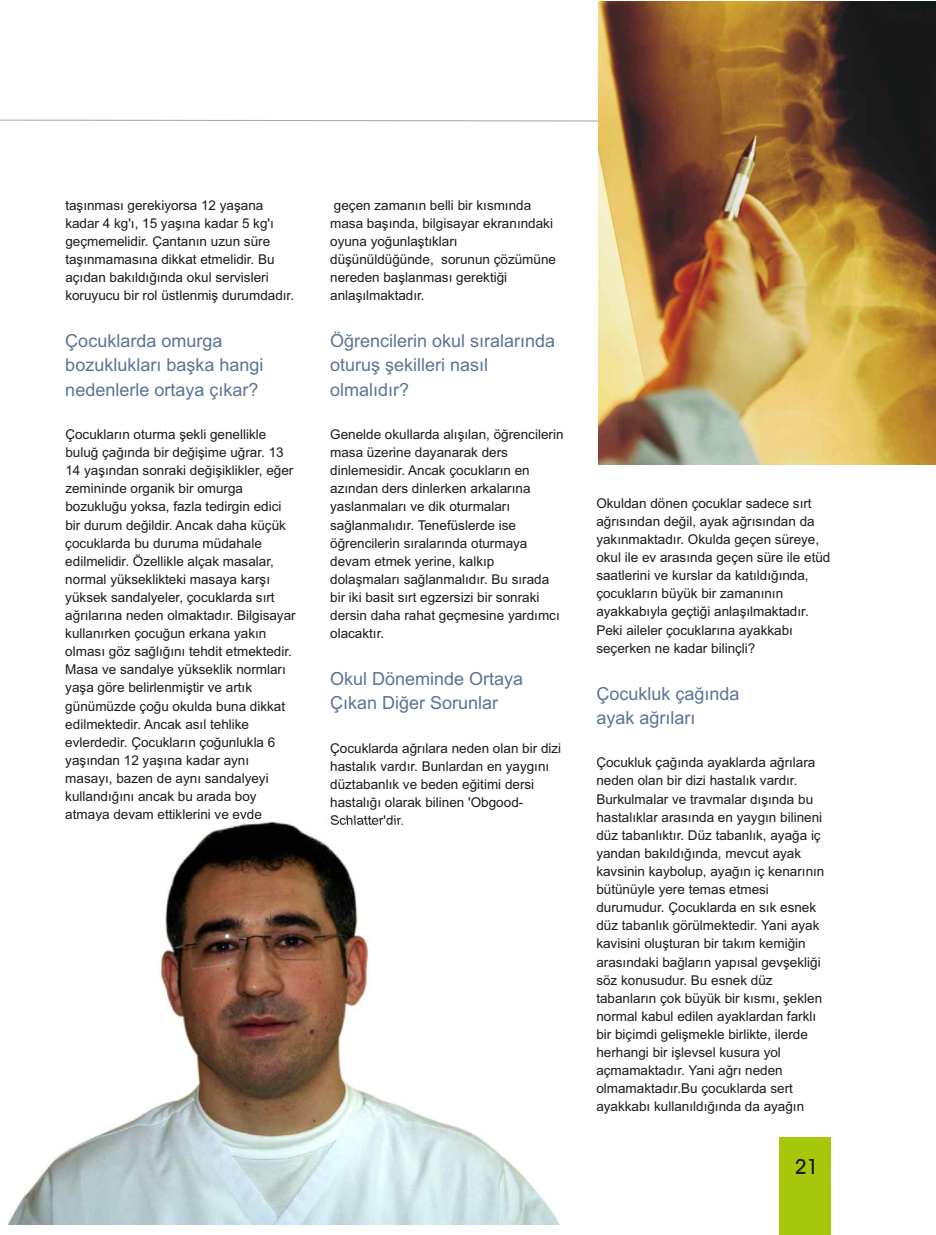
<style>
.page{position:relative;width:936px;height:1235px;background:#fff}
.page>*{position:absolute;margin:0;border:0;box-sizing:border-box;transform-origin:0 0}
.t1{font:21px "Avant Garde Md BT";color:#1f1a17}
.t2{font:18px/24.2px "Arial";color:#5c7396}
.t3{font:13.5px/18.1px "Arial";color:#1f1a17}
</style>
<div class="page">
<hr style="left:0;top:1px;width:1px;height:395px;background:#5c7396">
<svg style="left:0;top:100px;width:598px;height:22px"></svg>
<div style="left:779px;top:1137px;width:51px;height:97px;background:#a6c70a"></div>
<img style="left:598px;top:1px;width:337px;height:463px">
<img style="left:8px;top:821px;width:552px;height:403px">
<p class="t3" style="left:65px;top:197px;width:230px">taþýnmasý gerekiyorsa 12 yaþana kadar 4 kg'ý, 15 yaþýna kadar 5 kg'ý geçmemelidir. Çantanýn uzun süre taþýnmamasýna dikkat etmelidir. Bu açýdan bakýldýðýnda okul servisleri koruyucu bir rol üstlenmiþ durumdadýr.</p>
<h2 class="t2" style="left:65px;top:330px;width:200px">Çocuklarda omurga bozukluklarý baþka hangi nedenlerle ortaya çýkar?</h2>
<p class="t3" style="left:65px;top:426px;width:232px">Çocuklarýn oturma þekli genellikle buluð çaðýnda bir deðiþime uðrar. 13<br>14 yaþýndan sonraki deðiþiklikler, eðer zemininde organik bir omurga bozukluðu yoksa, fazla tedirgin edici bir durum deðildir. Ancak daha küçük çocuklarda bu duruma müdahale edilmelidir. Özellikle alçak masalar, normal yükseklikteki masaya karþý yüksek sandalyeler, çocuklarda sýrt aðrýlarýna neden olmaktadýr. Bilgisayar kullanýrken çocuðun erkana yakýn olmasý göz saðlýðýný tehdit etmektedir.<br>Masa ve sandalye yükseklik normlarý yaþa göre belirlenmiþtir ve artýk günümüzde çoðu okulda buna dikkat edilmektedir. Ancak asýl tehlike evlerdedir. Çocuklarýn çoðunlukla 6 yaþýndan 12 yaþýna kadar ayný masayý, bazen de ayný sandalyeyi kullandýðýný ancak bu arada boy atmaya devam ettiklerini ve evde</p>
<p class="t3" style="left:330px;top:197px;width:227px">geçen zamanýn belli bir kýsmýnda masa baþýnda, bilgisayar ekranýndaki oyuna yoðunlaþtýklarý düþünüldüðünde, sorunun çözümüne nereden baþlanmasý gerektiði anlaþýlmaktadýr.</p>
<h2 class="t2" style="left:330px;top:330px;width:227px">Öðrencilerin okul sýralarýnda oturuþ þekilleri nasýl olmalýdýr?</h2>
<p class="t3" style="left:330px;top:426px;width:235px">Genelde okullarda alýþýlan, öðrencilerin masa üzerine dayanarak ders dinlemesidir. Ancak çocuklarýn en azýndan ders dinlerken arkalarýna yaslanmalarý ve dik oturmalarý saðlanmalýdýr. Tenefüslerde ise öðrencilerin sýralarýnda oturmaya devam etmek yerine, kalkýp dolaþmalarý saðlanmalýdýr. Bu sýrada bir iki basit sýrt egzersizi bir sonraki dersin daha rahat geçmesine yardýmcý olacaktýr.</p>
<h2 class="t2" style="left:330px;top:668px;width:195px">Okul Döneminde Ortaya<br>Çýkan Diðer Sorunlar</h2>
<p class="t3" style="left:330px;top:740px;width:233px">Çocuklarda aðrýlara neden olan bir dizi hastalýk vardýr. Bunlardan en yaygýný düztabanlýk ve beden eðitimi dersi hastalýðý olarak bilinen 'Obgood-Schlatter'dir.</p>
<p class="t3" style="left:596px;top:495px;width:236px">Okuldan dönen çocuklar sadece sýrt aðrýsýndan deðil, ayak aðrýsýndan da yakýnmaktadýr. Okulda geçen süreye, okul ile ev arasýnda geçen süre ile etüd saatlerini ve kurslar da katýldýðýnda, çocuklarýn büyük bir zamanýnýn ayakkabýyla geçtiði anlaþýlmaktadýr.<br>Peki aileler çocuklarýna ayakkabý seçerken ne kadar bilinçli?</p>
<h2 class="t2" style="left:596px;top:683px;width:145px">Çocukluk çaðýnda ayak aðrýlarý</h2>
<p class="t3" style="left:596px;top:754px;width:230px">Çocukluk çaðýnda ayaklarda aðrýlara neden olan bir dizi hastalýk vardýr.<br>Burkulmalar ve travmalar dýþýnda bu hastalýklar arasýnda en yaygýn bilineni düz tabanlýktýr. Düz tabanlýk, ayaða iç yandan bakýldýðýnda, mevcut ayak kavsinin kaybolup, ayaðýn iç kenarýnýn bütünüyle yere temas etmesi durumudur. Çocuklarda en sýk esnek düz tabanlýk görülmektedir. Yani ayak kavisini oluþturan bir takým kemiðin arasýndaki baðlarýn yapýsal gevþekliði söz konusudur. Bu esnek düz tabanlarýn çok büyük bir kýsmý, þeklen normal kabul edilen ayaklardan farklý bir biçimdi geliþmekle birlikte, ilerde herhangi bir iþlevsel kusura yol açmamaktadýr. Yani aðrý neden olmamaktadýr.Bu çocuklarda sert ayakkabý kullanýldýðýnda da ayaðýn</p>
<h1 class="t1" style="left:795px;top:1157px;width:26px">21</h1>
</div>
